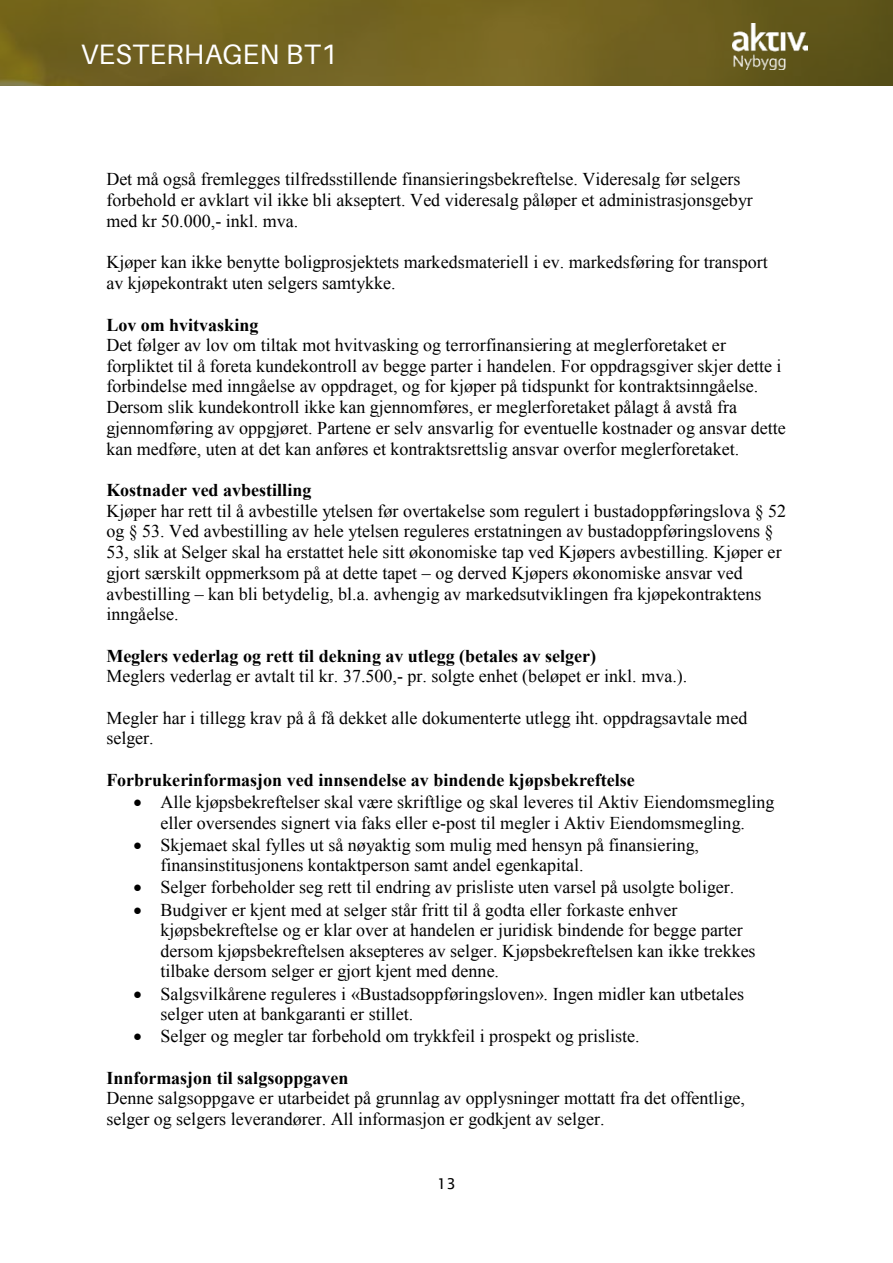
<style>
.page{position:relative;width:893px;height:1263px;background:#fff}
.page>*{position:absolute;margin:0;border:0;box-sizing:border-box;transform-origin:0 0}
.t1{font:28.05px "Aileron";letter-spacing:.01em;color:#fff}
.t2{font:18px/20.7px "Times New Roman";color:#000}
.t3{font:700 18px "Times New Roman";color:#000}
.t4{font:15px "Lucida Sans";color:#000}
</style>
<div class="page">
<img style="left:0;top:0;width:893px;height:85px">
<img style="left:733px;top:24px;width:74px;height:46px">
<h1 class="t1" style="left:81px;top:39px;width:258px">VESTERHAGEN BT1</h1>
<p class="t2" style="left:106px;top:169px;width:648px">Det må også fremlegges tilfredsstillende finansieringsbekreftelse. Videresalg før selgers forbehold er avklart vil ikke bli akseptert. Ved videresalg påløper et administrasjonsgebyr med kr 50.000,- inkl. mva.</p>
<p class="t2" style="left:106px;top:252px;width:663px">Kjøper kan ikke benytte boligprosjektets markedsmateriell i ev. markedsføring for transport av kjøpekontrakt uten selgers samtykke.</p>
<p class="t3" style="left:106px;top:312px;width:154px">Lov om hvitvasking</p>
<p class="t2" style="left:106px;top:334px;width:681px">Det følger av lov om tiltak mot hvitvasking og terrorfinansiering at meglerforetaket er forpliktet til å foreta kundekontroll av begge parter i handelen. For oppdragsgiver skjer dette i forbindelse med inngåelse av oppdraget, og for kjøper på tidspunkt for kontraktsinngåelse.<br>Dersom slik kundekontroll ikke kan gjennomføres, er meglerforetaket pålagt å avstå fra gjennomføring av oppgjøret. Partene er selv ansvarlig for eventuelle kostnader og ansvar dette kan medføre, uten at det kan anføres et kontraktsrettslig ansvar overfor meglerforetaket.</p>
<p class="t3" style="left:106px;top:478px;width:207px">Kostnader ved avbestilling</p>
<p class="t2" style="left:106px;top:500px;width:681px">Kjøper har rett til å avbestille ytelsen før overtakelse som regulert i bustadoppføringslova § 52 og § 53. Ved avbestilling av hele ytelsen reguleres erstatningen av bustadoppføringslovens § 53, slik at Selger skal ha erstattet hele sitt økonomiske tap ved Kjøpers avbestilling. Kjøper er gjort særskilt oppmerksom på at dette tapet – og derved Kjøpers økonomiske ansvar ved avbestilling – kan bli betydelig, bl.a. avhengig av markedsutviklingen fra kjøpekontraktens inngåelse.</p>
<p class="t3" style="left:106px;top:643px;width:491px">Meglers vederlag og rett til dekning av utlegg (betales av selger)</p>
<p class="t2" style="left:106px;top:666px;width:582px">Meglers vederlag er avtalt til kr. 37.500,- pr. solgte enhet (beløpet er inkl. mva.).</p>
<p class="t2" style="left:106px;top:707px;width:642px">Megler har i tillegg krav på å få dekket alle dokumenterte utlegg iht. oppdragsavtale med selger.</p>
<p class="t3" style="left:106px;top:768px;width:530px">Forbrukerinformasjon ved innsendelse av bindende kjøpsbekreftelse</p>
<p class="t2" style="left:133px;top:791px;width:642px;text-align:center">• Alle kjøpsbekreftelser skal være skriftlige og skal leveres til Aktiv Eiendomsmegling eller oversendes signert via faks eller e-post til megler i Aktiv Eiendomsmegling.</p>
<p class="t2" style="left:160px;top:834px;width:540px;text-indent:-27px">• Skjemaet skal fylles ut så nøyaktig som mulig med hensyn på finansiering, finansinstitusjonens kontaktperson samt andel egenkapital.</p>
<p class="t2" style="left:133px;top:877px;width:602px">• Selger forbeholder seg rett til endring av prisliste uten varsel på usolgte boliger.</p>
<p class="t2" style="left:160px;top:899px;width:597px;text-indent:-27px">• Budgiver er kjent med at selger står fritt til å godta eller forkaste enhver kjøpsbekreftelse og er klar over at handelen er juridisk bindende for begge parter dersom kjøpsbekreftelsen aksepteres av selger. Kjøpsbekreftelsen kan ikke trekkes tilbake dersom selger er gjort kjent med denne.</p>
<p class="t2" style="left:160px;top:983px;width:585px;text-indent:-27px">• Salgsvilkårene reguleres i «Bustadsoppføringsloven». Ingen midler kan utbetales selger uten at bankgaranti er stillet.</p>
<p class="t2" style="left:133px;top:1025px;width:508px">• Selger og megler tar forbehold om trykkfeil i prospekt og prisliste.</p>
<p class="t3" style="left:106px;top:1065px;width:244px">Innformasjon til salgsoppgaven</p>
<p class="t2" style="left:106px;top:1087px;width:640px">Denne salgsoppgave er utarbeidet på grunnlag av opplysninger mottatt fra det offentlige, selger og selgers leverandører. All informasjon er godkjent av selger.</p>
<p class="t4" style="left:437px;top:1175px;width:20px">13</p>
</div>
